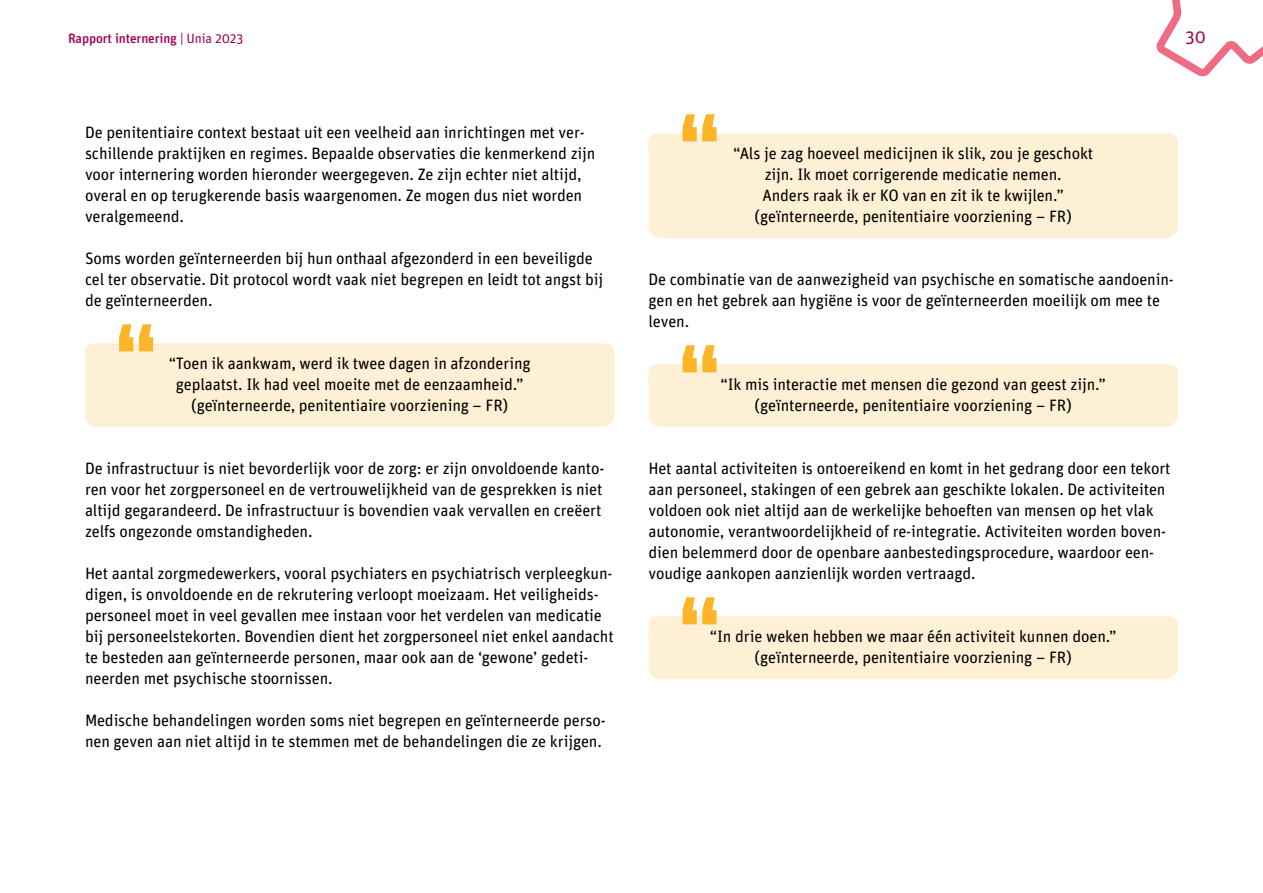
<style>
.page{position:relative;width:1263px;height:893px;background:#fff}
.page>*{position:absolute;margin:0;border:0;box-sizing:border-box;transform-origin:0 0}
.t1{font:18px "Unit Rounded OT";color:#a10656}
.Body{font:16.5px/21px "Unit Rounded OT";letter-spacing:-.01em;color:#000}
.t2{font:500 13.5px "Unit Rounded OT";letter-spacing:-.01em;color:#a10656}
.s1{font-weight:400}
</style>
<div class="page">
<svg style="left:1156px;top:0;width:107px;height:77px"></svg>
<div style="left:85px;top:347px;width:529px;height:80px;background:#fef0d4;border-radius:13px"></div>
<svg style="left:85px;top:324px;width:529px;height:32px"></svg>
<div style="left:648px;top:137px;width:530px;height:101px;background:#fef0d4;border-radius:13px"></div>
<div style="left:648px;top:368px;width:530px;height:59px;background:#fef0d4;border-radius:13px"></div>
<div style="left:648px;top:620px;width:530px;height:59px;background:#fef0d4;border-radius:13px"></div>
<svg style="left:648px;top:114px;width:530px;height:36px"></svg>
<svg style="left:648px;top:345px;width:530px;height:36px"></svg>
<svg style="left:648px;top:597px;width:530px;height:36px"></svg>
<p class="t2" style="left:68px;top:30px;width:177px">Rapport internering <span class="s1">| Unia 2023</span></p>
<p class="Body" style="left:85px;top:122px;width:512px">De penitentiaire context bestaat uit een veelheid aan inrichtingen met ver&shy;schillende praktijken en regimes. Bepaalde observaties die kenmerkend zijn voor internering worden hieronder weergegeven. Ze zijn echter niet altijd, overal en op terugkerende basis waargenomen. Ze mogen dus niet worden veralgemeend.</p>
<p class="Body" style="left:85px;top:248px;width:520px">Soms worden geïnterneerden bij hun onthaal afgezonderd in een beveiligde cel ter observatie. Dit protocol wordt vaak niet begrepen en leidt tot angst bij de geïnterneerden.</p>
<p class="Body" style="left:169px;top:353px;width:364px;text-align:center">“Toen ik aankwam, werd ik twee dagen in afzondering geplaatst. Ik had veel moeite met de eenzaamheid.” (geïnterneerde, penitentiaire voorziening – FR)</p>
<p class="Body" style="left:85px;top:458px;width:521px">De infrastructuur is niet bevorderlijk voor de zorg: er zijn onvoldoende kanto&shy;ren voor het zorgpersoneel en de vertrouwelijkheid van de gesprekken is niet altijd gegarandeerd. De infrastructuur is bovendien vaak vervallen en creëert zelfs ongezonde omstandigheden.</p>
<p class="Body" style="left:85px;top:563px;width:530px">Het aantal zorgmedewerkers, vooral psychiaters en psychiatrisch verpleegkun&shy;digen, is onvoldoende en de rekrutering verloopt moeizaam. Het veiligheids&shy;personeel moet in veel gevallen mee instaan voor het verdelen van medicatie bij personeelstekorten. Bovendien dient het zorgpersoneel niet enkel aandacht te besteden aan geïnterneerde personen, maar ook aan de ‘gewone’ gedeti&shy;neerden met psychische stoornissen.</p>
<p class="Body" style="left:85px;top:710px;width:522px">Medische behandelingen worden soms niet begrepen en geïnterneerde perso&shy;nen geven aan niet altijd in te stemmen met de behandelingen die ze krijgen.</p>
<p class="t1" style="left:1185px;top:26px;width:22px">30</p>
<p class="Body" style="left:733px;top:143px;width:361px;text-align:center">“Als je zag hoeveel medicijnen ik slik, zou je geschokt zijn. Ik moet corrigerende medicatie nemen.<br>Anders raak ik er KO van en zit ik te kwijlen.” (geïnterneerde, penitentiaire voorziening – FR)</p>
<p class="Body" style="left:648px;top:269px;width:527px">De combinatie van de aanwezigheid van psychische en somatische aandoenin&shy;gen en het gebrek aan hygiëne is voor de geïnterneerden moeilijk om mee te leven.</p>
<p class="Body" style="left:720px;top:374px;width:387px;text-align:center">“Ik mis interactie met mensen die gezond van geest zijn.” (geïnterneerde, penitentiaire voorziening – FR)</p>
<p class="Body" style="left:648px;top:458px;width:524px">Het aantal activiteiten is ontoereikend en komt in het gedrang door een tekort aan personeel, stakingen of een gebrek aan geschikte lokalen. De activiteiten voldoen ook niet altijd aan de werkelijke behoeften van mensen op het vlak autonomie, verantwoordelijkheid of re-integratie. Activiteiten worden boven&shy;dien belemmerd door de openbare aanbestedingsprocedure, waardoor een&shy;voudige aankopen aanzienlijk worden vertraagd.</p>
<p class="Body" style="left:710px;top:626px;width:408px;text-align:center">“In drie weken hebben we maar één activiteit kunnen doen.” (geïnterneerde, penitentiaire voorziening – FR)</p>
</div>
